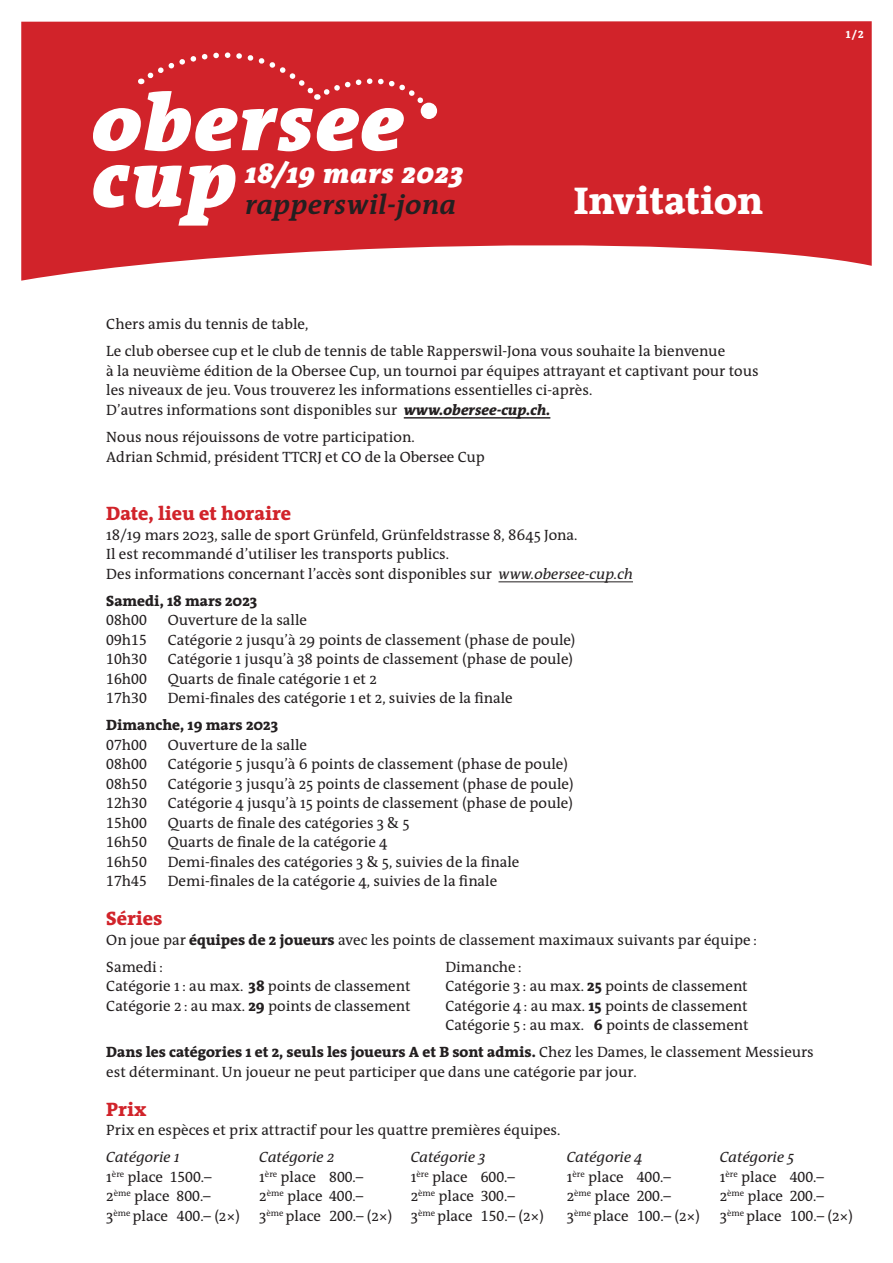
<style>
.page{position:relative;width:893px;height:1263px;background:#fff}
.page>*{position:absolute;margin:0;border:0;box-sizing:border-box;transform-origin:0 0}
.t1{font:italic 900 80.85px "The Antiqua B";letter-spacing:.035em;color:#fff}
.t2{font:800 39px "The Antiqua B";color:#fff}
.t3{font:italic 700 27.9px "The Antiqua B";letter-spacing:.02em;color:#231f20}
.t4{font:italic 900 27.9px "The Antiqua B";letter-spacing:.035em;color:#fff}
.t5{font:800 19.5px "The Antiqua B";color:#d1232a}
.t6{font:15px/19.5px "The Antiqua B";color:#231f20}
.t7{font:15px "The Antiqua B Regular Caps";color:#231f20}
.t8{font:italic 15px "The Antiqua B";color:#231f20}
.t9{font:800 15px "The Antiqua B";color:#231f20}
.t10{font:10.5px "The Antiqua B Extra Bold Caps";color:#fff}
.s1{font-weight:800;font-style:italic}
.s2{font-style:italic}
.s3{font-family:"The Antiqua B"}
.s4{font-weight:800}
.s5{font-family:"The Antiqua B Regular Caps"}
</style>
<div class="page">
<hr style="left:404px;top:417px;width:146px;height:2px;background:#231f20">
<hr style="left:498px;top:581px;width:135px;height:1px;background:#231f20">
<svg style="left:21px;top:21px;width:851px;height:260px;background:#d63c43"></svg>
<div style="left:141px;top:30px;width:290px;height:81px;background:#d1232a"></div>
<div style="left:421px;top:103px;width:16px;height:16px;background:#fff;border-radius:50%"></div>
<h1 class="t1" style="left:93px;top:77px;width:312px">obersee</h1>
<h1 class="t1" style="left:93px;top:134px;width:145px">cup</h1>
<h3 class="t4" style="left:245px;top:158px;width:219px">18/19 mars 2023</h3>
<h3 class="t3" style="left:245px;top:190px;width:213px">rapperswil-jona</h3>
<h2 class="t2" style="left:574px;top:179px;width:191px">Invitation</h2>
<p class="t6" style="left:106px;top:312px;width:620px;line-height:27px">Chers amis du tennis de table,<br>Le club obersee cup et le club de tennis de table Rapperswil-Jona vous souhaite la bienvenue</p>
<p class="t6" style="left:106px;top:362px;width:654px">à la neuvième édition de la Obersee Cup, un tournoi par équipes attrayant et captivant pour tous les niveaux de jeu. Vous trouverez les informations essentielles ci-après.<br>D’autres informations sont disponibles sur <span class="s1">www.obersee-cup.ch.</span></p>
<p class="t6" style="left:106px;top:428px;width:380px">Nous nous réjouissons de votre participation.<br>Adrian Schmid, président TTCRJ et CO de la Obersee Cup</p>
<h3 class="t5" style="left:106px;top:503px;width:186px">Date, lieu et horaire</h3>
<p class="t6" style="left:106px;top:525px;width:528px">18/19 mars 2023, salle de sport Grünfeld, Grünfeldstrasse 8, 8645 Jona.<br>Il est recommandé d’utiliser les transports publics.<br>Des informations concernant l’accès sont disponibles sur <span class="s2">www.obersee-cup.ch</span></p>
<p class="t9" style="left:106px;top:592px;width:152px">Samedi, 18 mars 2023</p>
<p class="t7" style="left:106px;top:612px;width:42px">08<span class="s3">h</span>00</p>
<p class="t6" style="left:168px;top:611px;width:141px">Ouverture de la salle</p>
<p class="t7" style="left:106px;top:631px;width:42px">09<span class="s3">h</span>15</p>
<p class="t6" style="left:168px;top:630px;width:409px">Catégorie 2 jusqu’à 29 points de classement (phase de poule)</p>
<p class="t7" style="left:106px;top:651px;width:42px">10<span class="s3">h</span>30</p>
<p class="t6" style="left:168px;top:650px;width:407px">Catégorie 1 jusqu’à 38 points de classement (phase de poule)</p>
<p class="t7" style="left:106px;top:670px;width:42px">16<span class="s3">h</span>00</p>
<p class="t6" style="left:168px;top:669px;width:210px">Quarts de finale catégorie 1 et 2</p>
<p class="t7" style="left:106px;top:690px;width:42px">17<span class="s3">h</span>30</p>
<p class="t6" style="left:168px;top:689px;width:346px">Demi-finales des catégorie 1 et 2, suivies de la finale</p>
<p class="t9" style="left:106px;top:717px;width:173px">Dimanche, 19 mars 2023</p>
<p class="t7" style="left:106px;top:736px;width:42px">07<span class="s3">h</span>00</p>
<p class="t6" style="left:168px;top:735px;width:141px">Ouverture de la salle</p>
<p class="t7" style="left:106px;top:756px;width:42px">08<span class="s3">h</span>00</p>
<p class="t6" style="left:168px;top:755px;width:402px">Catégorie 5 jusqu’à 6 points de classement (phase de poule)</p>
<p class="t7" style="left:106px;top:775px;width:42px">08<span class="s3">h</span>50</p>
<p class="t6" style="left:168px;top:774px;width:407px">Catégorie 3 jusqu’à 25 points de classement (phase de poule)</p>
<p class="t7" style="left:106px;top:795px;width:42px">12<span class="s3">h</span>30</p>
<p class="t6" style="left:168px;top:794px;width:407px">Catégorie 4 jusqu’à 15 points de classement (phase de poule)</p>
<p class="t7" style="left:106px;top:814px;width:42px">15<span class="s3">h</span>00</p>
<p class="t6" style="left:168px;top:813px;width:243px">Quarts de finale des catégories 3 &amp; 5</p>
<p class="t7" style="left:106px;top:834px;width:42px">16<span class="s3">h</span>50</p>
<p class="t6" style="left:168px;top:833px;width:221px">Quarts de finale de la catégorie 4</p>
<p class="t7" style="left:106px;top:853px;width:42px">16<span class="s3">h</span>50</p>
<p class="t6" style="left:168px;top:852px;width:353px">Demi-finales des catégories 3 &amp; 5, suivies de la finale</p>
<p class="t7" style="left:106px;top:873px;width:42px">17<span class="s3">h</span>45</p>
<p class="t6" style="left:168px;top:872px;width:331px">Demi-finales de la catégorie 4, suivies de la finale</p>
<h3 class="t5" style="left:106px;top:908px;width:58px">Séries</h3>
<p class="t6" style="left:106px;top:927px;width:652px;line-height:27px">On joue par <span class="s4">équipes de 2 joueurs</span> avec les points de classement maximaux suivants par équipe:<br>Samedi:</p>
<p class="t6" style="left:445px;top:957px;width:78px">Dimanche:</p>
<p class="t10" style="left:845px;top:28px;width:20px">1/2</p>
<p class="t6" style="left:106px;top:977px;width:306px">Catégorie 1: au max. <span class="s4">38</span> points de classement</p>
<p class="t6" style="left:445px;top:977px;width:304px">Catégorie 3 : au max. <span class="s4">25</span> points de classement</p>
<p class="t6" style="left:106px;top:996px;width:306px">Catégorie 2 : au max. <span class="s4">29</span> points de classement</p>
<p class="t6" style="left:445px;top:996px;width:305px">Catégorie 4: au max. <span class="s4">15</span> points de classement<br>Catégorie 5 : au max. <span class="s4">6</span> points de classement</p>
<p class="t6" style="left:106px;top:1043px;width:709px"><span class="s4">Dans les catégories 1 et 2, seuls les joueurs A et B sont admis.</span> Chez les Dames, le classement Messieurs est déterminant. Un joueur ne peut participer que dans une catégorie par jour.</p>
<h3 class="t5" style="left:106px;top:1098px;width:42px">Prix</h3>
<p class="t6" style="left:106px;top:1121px;width:456px">Prix en espèces et prix attractif pour les quattre premières équipes.</p>
<p class="t8" style="left:106px;top:1149px;width:75px">Catégorie 1</p>
<p class="t8" style="left:259px;top:1149px;width:76px">Catégorie 2</p>
<p class="t8" style="left:411px;top:1149px;width:76px">Catégorie 3</p>
<p class="t8" style="left:567px;top:1149px;width:77px">Catégorie 4</p>
<p class="t8" style="left:720px;top:1149px;width:76px">Catégorie 5</p>
<p class="t6" style="left:106px;top:1167px;width:107px">1<sup>ère</sup> place <span class="s5">1500</span>.–</p>
<p class="t6" style="left:259px;top:1167px;width:106px">1<sup>ère</sup> place <span class="s5">800</span>.–</p>
<p class="t6" style="left:411px;top:1167px;width:106px">1<sup>ère</sup> place <span class="s5">600</span>.–</p>
<p class="t6" style="left:567px;top:1167px;width:106px">1<sup>ère</sup> place <span class="s5">400</span>.–</p>
<p class="t6" style="left:720px;top:1167px;width:106px">1<sup>ère</sup> place <span class="s5">400</span>.–</p>
<p class="t6" style="left:106px;top:1187px;width:106px">2<sup>ème</sup> place <span class="s5">800</span>.–</p>
<p class="t6" style="left:259px;top:1187px;width:106px">2<sup>ème</sup> place <span class="s5">400</span>.–</p>
<p class="t6" style="left:411px;top:1187px;width:106px">2<sup>ème</sup> place <span class="s5">300</span>.–</p>
<p class="t6" style="left:567px;top:1187px;width:106px">2<sup>ème</sup> place <span class="s5">200</span>.–</p>
<p class="t6" style="left:720px;top:1187px;width:106px">2<sup>ème</sup> place <span class="s5">200</span>.–</p>
<p class="t6" style="left:106px;top:1206px;width:135px">3<sup>ème</sup> place <span class="s5">400</span>.– (2×)</p>
<p class="t6" style="left:259px;top:1206px;width:286px">3<sup>ème</sup> place <span class="s5">200</span>.– (2×) 3<sup>ème</sup> place <span class="s5">150</span>.– (2×)</p>
<p class="t6" style="left:567px;top:1206px;width:135px">3<sup>ème</sup> place <span class="s5">100</span>.– (2×)</p>
<p class="t6" style="left:720px;top:1206px;width:135px">3<sup>ème</sup> place <span class="s5">100</span>.– (2×)</p>
</div>
